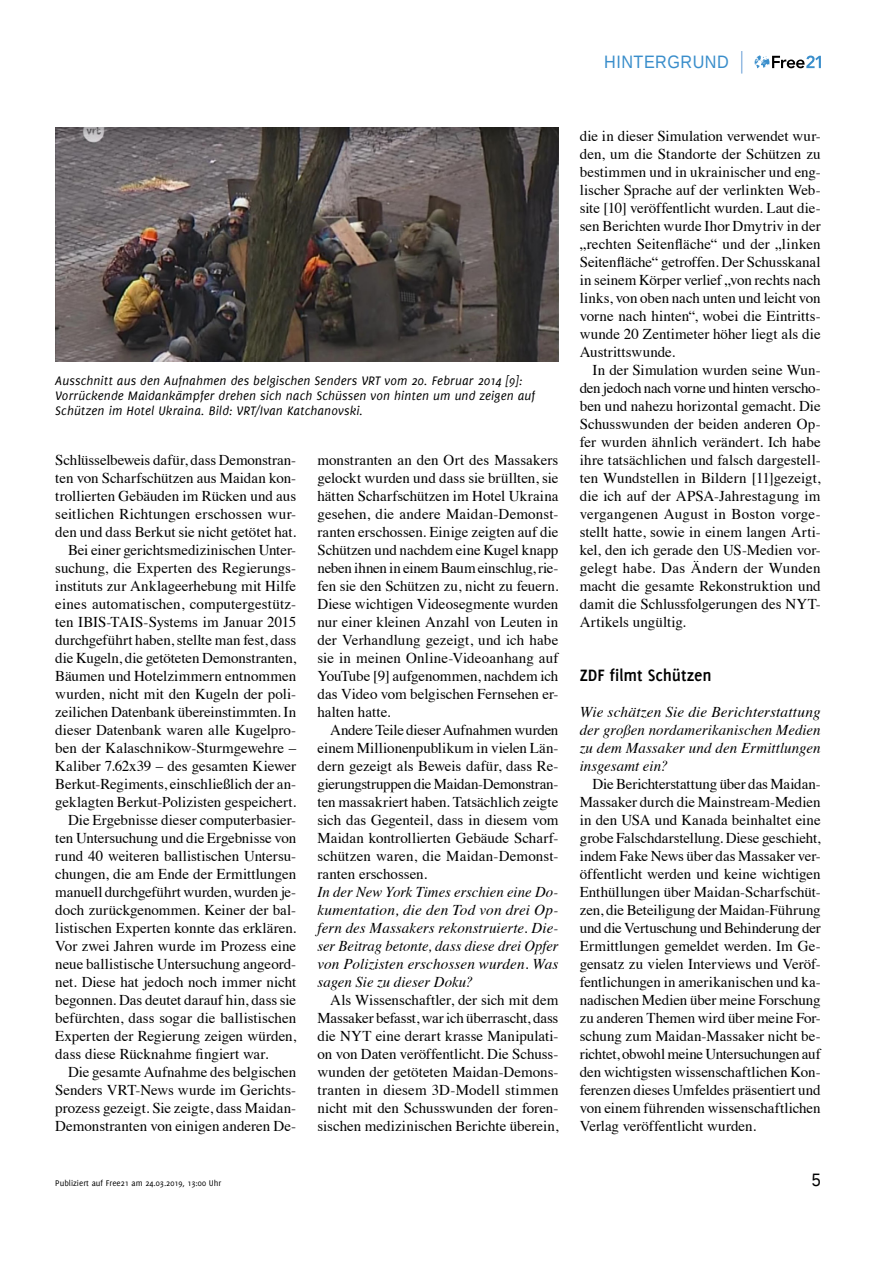
<style>
.page{position:relative;width:893px;height:1263px;background:#fff}
.page>*{position:absolute;margin:0;border:0;box-sizing:border-box;transform-origin:0 0}
.t1{font:700 18px "Delicious";letter-spacing:-.005em;color:#000}
.t2{font:18px "Liberation Sans";letter-spacing:.03em;color:#3a8ecb;scale:.9 1}
.t3{font:18px "Liberation Sans";color:#000;scale:.9 1}
.t4{font:15px/18px "Times";color:#000;text-align:justify}
.t5{font:italic 15px/18px "Times";letter-spacing:.005em;color:#000;text-align:justify}
.t6{font:italic 13.5px/15px "Delicious";letter-spacing:.01em;color:#000}
.t7{font:9px "Delicious";color:#000}
</style>
<div class="page">
<svg style="left:755px;top:55px;width:66px;height:13px"></svg>
<svg style="left:741px;top:51px;width:1px;height:23px"></svg>
<img style="left:55px;top:128px;width:503px;height:233px">
<p class="t2" style="left:604px;top:52px;width:140px">HINTERGRUND</p>
<p class="t6" style="left:55px;top:373px;width:481px">Ausschnitt aus den Aufnahmen des belgischen Senders VRT vom 20. Februar 2014 [9]:<br>Vorrückende Maidankämpfer drehen sich nach Schüssen von hinten um und zeigen auf<br>Schützen im Hotel Ukraina. Bild: VRT/Ivan Katchanovski.</p>
<p class="t4" style="left:55px;top:450px;width:242px">Schlüsselbeweis dafür, dass Demonstran-</p>
<p class="t4" style="left:55px;top:468px;width:242px">ten von Scharfschützen aus Maidan kon-</p>
<p class="t4" style="left:55px;top:486px;width:242px">trollierten Gebäuden im Rücken und aus</p>
<p class="t4" style="left:55px;top:504px;width:242px">seitlichen Richtungen erschossen wur-</p>
<p class="t4" style="left:55px;top:522px;width:242px">den und dass Berkut sie nicht getötet hat.</p>
<p class="t4" style="left:68px;top:540px;width:230px">Bei einer gerichtsmedizinischen Unter-</p>
<p class="t4" style="left:55px;top:558px;width:242px">suchung, die Experten des Regierungs-</p>
<p class="t4" style="left:55px;top:576px;width:242px">instituts zur Anklageerhebung mit Hilfe</p>
<p class="t4" style="left:55px;top:594px;width:242px">eines automatischen, computergestütz-</p>
<p class="t4" style="left:55px;top:612px;width:242px">ten IBIS-TAIS-Systems im Januar 2015</p>
<p class="t4" style="left:55px;top:630px;width:242px">durchgeführt haben, stellte man fest, dass</p>
<p class="t4" style="left:55px;top:648px;width:242px">die Kugeln, die getöteten Demonstranten,</p>
<p class="t4" style="left:55px;top:666px;width:242px">Bäumen und Hotelzimmern entnommen</p>
<p class="t4" style="left:55px;top:684px;width:242px">wurden, nicht mit den Kugeln der poli-</p>
<p class="t4" style="left:55px;top:702px;width:242px">zeilichen Datenbank übereinstimmten. In</p>
<p class="t4" style="left:55px;top:720px;width:242px">dieser Datenbank waren alle Kugelpro-</p>
<p class="t4" style="left:55px;top:738px;width:242px">ben der Kalaschnikow-Sturmgewehre –</p>
<p class="t4" style="left:55px;top:756px;width:242px">Kaliber 7.62x39 – des gesamten Kiewer</p>
<p class="t4" style="left:55px;top:774px;width:242px">Berkut-Regiments, einschließlich der an-</p>
<p class="t4" style="left:55px;top:792px;width:242px">geklagten Berkut-Polizisten gespeichert.</p>
<p class="t4" style="left:68px;top:810px;width:230px">Die Ergebnisse dieser computerbasier-</p>
<p class="t4" style="left:55px;top:828px;width:242px">ten Untersuchung und die Ergebnisse von</p>
<p class="t4" style="left:55px;top:846px;width:242px">rund 40 weiteren ballistischen Untersu-</p>
<p class="t4" style="left:55px;top:864px;width:242px">chungen, die am Ende der Ermittlungen</p>
<p class="t4" style="left:55px;top:882px;width:242px">manuell durchgeführt wurden, wurden je-</p>
<p class="t4" style="left:55px;top:900px;width:242px">doch zurückgenommen. Keiner der bal-</p>
<p class="t4" style="left:55px;top:918px;width:242px">listischen Experten konnte das erklären.</p>
<p class="t4" style="left:55px;top:936px;width:242px">Vor zwei Jahren wurde im Prozess eine</p>
<p class="t4" style="left:55px;top:954px;width:242px">neue ballistische Untersuchung angeord-</p>
<p class="t4" style="left:55px;top:972px;width:242px">net. Diese hat jedoch noch immer nicht</p>
<p class="t4" style="left:55px;top:990px;width:242px">begonnen. Das deutet darauf hin, dass sie</p>
<p class="t4" style="left:55px;top:1008px;width:242px">befürchten, dass sogar die ballistischen</p>
<p class="t4" style="left:55px;top:1026px;width:242px">Experten der Regierung zeigen würden,</p>
<p class="t4" style="left:55px;top:1044px;width:215px">dass diese Rücknahme fingiert war.</p>
<p class="t4" style="left:68px;top:1062px;width:230px">Die gesamte Aufnahme des belgischen</p>
<p class="t4" style="left:55px;top:1080px;width:242px">Senders VRT-News wurde im Gerichts-</p>
<p class="t4" style="left:55px;top:1098px;width:242px">prozess gezeigt. Sie zeigte, dass Maidan-</p>
<p class="t4" style="left:55px;top:1116px;width:242px">Demonstranten von einigen anderen De-</p>
<p class="t4" style="left:317px;top:450px;width:242px">monstranten an den Ort des Massakers gelockt wurden und dass sie brüllten, sie hätten Scharfschützen im Hotel Ukraina gesehen, die andere Maidan-Demonst&shy;ranten erschossen. Einige zeigten auf die Schützen und nachdem eine Kugel knapp neben ihnen in einem Baum einschlug, rie&shy;fen sie den Schützen zu, nicht zu feuern.<br>Diese wichtigen Videosegmente wurden nur einer kleinen Anzahl von Leuten in der Verhandlung gezeigt, und ich habe sie in meinen Online-Videoanhang auf YouTube [9] aufgenommen, nachdem ich das Video vom belgischen Fernsehen er&shy;halten hatte.</p>
<p class="t4" style="left:317px;top:720px;width:242px;text-indent:13px">Andere Teile dieser Aufnahmen wurden einem Millionenpublikum in vielen Län&shy;dern gezeigt als Beweis dafür, dass Re&shy;gierungstruppen die Maidan-Demonstran&shy;ten massakriert haben. Tatsächlich zeigte sich das Gegenteil, dass in diesem vom Maidan kontrollierten Gebäude Scharf&shy;schützen waren, die Maidan-Demonst&shy;ranten erschossen.</p>
<p class="t5" style="left:317px;top:882px;width:242px">In der New York Times erschien eine Do&shy;kumentation, die den Tod von drei Op&shy;fern des Massakers rekonstruierte. Die&shy;ser Beitrag betonte, dass diese drei Opfer von Polizisten erschossen wurden. Was sagen Sie zu dieser Doku?</p>
<p class="t4" style="left:317px;top:990px;width:242px;text-indent:13px">Als Wissenschaftler, der sich mit dem Massaker befasst, war ich überrascht, dass die NYT eine derart krasse Manipulati&shy;on von Daten veröffentlicht. Die Schuss&shy;wunden der getöteten Maidan-Demons&shy;tranten in diesem 3D-Modell stimmen nicht mit den Schusswunden der foren&shy;sischen medizinischen Berichte überein,</p>
<p class="t4" style="left:580px;top:126px;width:242px">die in dieser Simulation verwendet wur&shy;den, um die Standorte der Schützen zu bestimmen und in ukrainischer und eng&shy;lischer Sprache auf der verlinkten Web&shy;site [10] veröffentlicht wurden. Laut die&shy;sen Berichten wurde Ihor Dmytriv in der „rechten Seitenfläche“ und der „linken Seitenfläche“ getroffen. Der Schusskanal in seinem Körper verlief „von rechts nach links, von oben nach unten und leicht von vorne nach hinten“, wobei die Eintritts&shy;wunde 20 Zentimeter höher liegt als die Austrittswunde.</p>
<p class="t4" style="left:580px;top:360px;width:242px;text-indent:13px">In der Simulation wurden seine Wun&shy;den jedoch nach vorne und hinten verscho&shy;ben und nahezu horizontal gemacht. Die Schusswunden der beiden anderen Op&shy;fer wurden ähnlich verändert. Ich habe ihre tatsächlichen und falsch dargestell&shy;ten Wundstellen in Bildern [11]gezeigt, die ich auf der APSA-Jahrestagung im vergangenen August in Boston vorge&shy;stellt hatte, sowie in einem langen Arti&shy;kel, den ich gerade den US-Medien vor&shy;gelegt habe. Das Ändern der Wunden macht die gesamte Rekonstruktion und damit die Schlussfolgerungen des NYT-Artikels ungültig.</p>
<p class="t1" style="left:580px;top:665px;width:133px">ZDF filmt Schützen</p>
<p class="t5" style="left:580px;top:702px;width:242px">Wie schätzen Sie die Berichterstattung der großen nordamerikanischen Medien zu dem Massaker und den Ermittlungen insgesamt ein?</p>
<p class="t4" style="left:580px;top:774px;width:242px;text-indent:13px">Die Berichterstattung über das Maidan-Massaker durch die Mainstream-Medien in den USA und Kanada beinhaltet eine grobe Falschdarstellung. Diese geschieht, indem Fake News über das Massaker ver&shy;öffentlicht werden und keine wichtigen Enthüllungen über Maidan-Scharfschüt&shy;zen, die Beteiligung der Maidan-Führung und die Vertuschung und Behinderung der Ermittlungen gemeldet werden. Im Ge&shy;gensatz zu vielen Interviews und Veröf&shy;fentlichungen in amerikanischen und ka&shy;nadischen Medien über meine Forschung zu anderen Themen wird über meine For&shy;schung zum Maidan-Massaker nicht be&shy;richtet, obwohl meine Untersuchungen auf den wichtigsten wissenschaftlichen Kon&shy;ferenzen dieses Umfeldes präsentiert und von einem führenden wissenschaftlichen Verlag veröffentlicht wurden.</p>
<p class="t7" style="left:55px;top:1177px;width:168px">Publiziert auf Free21 am 24.03.2019, 13:00 Uhr</p>
<p class="t3" style="left:812px;top:1169px;width:12px">5</p>
</div>
